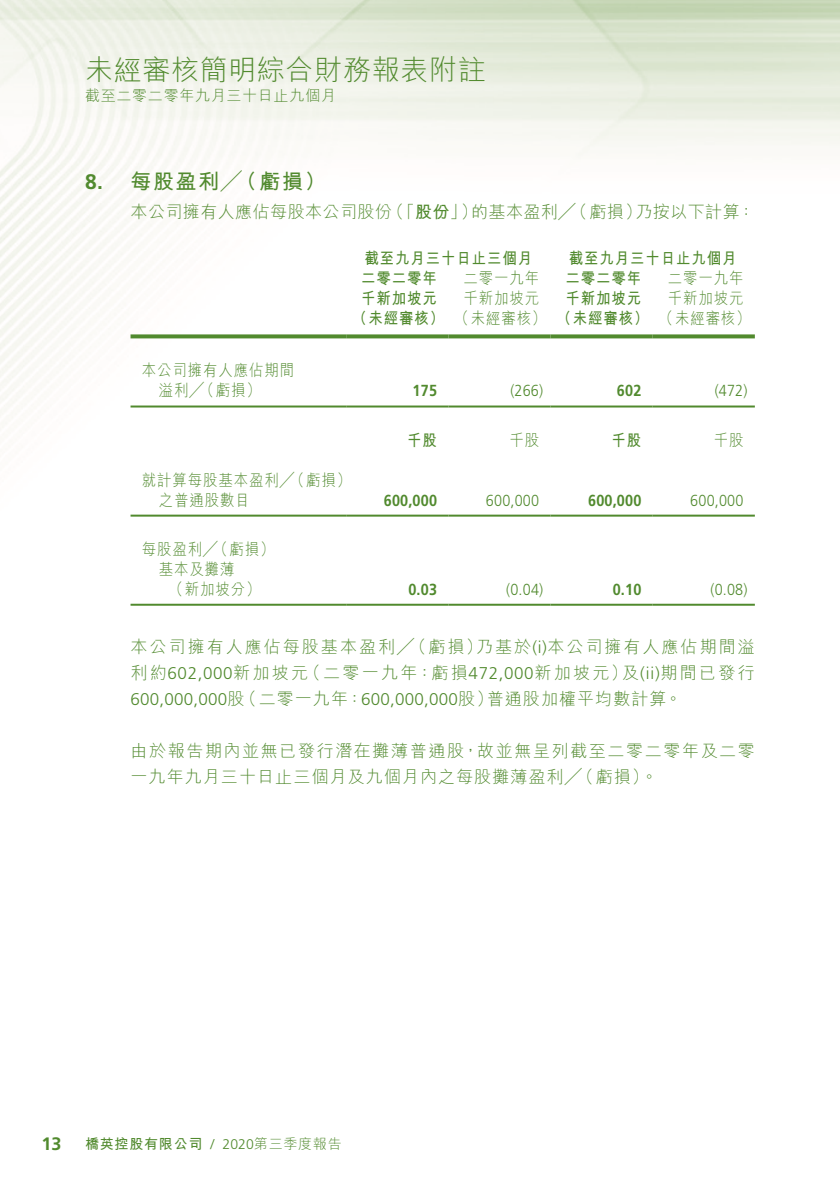
<style>
.page{position:relative;width:840px;height:1191px;background:#fff}
.page>*{position:absolute;margin:0;border:0;box-sizing:border-box;transform-origin:0 0}
.t1{font:300 28px "M Hei HK";letter-spacing:.025em;color:#518a2e}
.Heading_1{font:700 21px "M Hei HK";letter-spacing:.075em;color:#518a2e}
.Heading_1-2{font:700 21px "Frutiger LT Std";color:#518a2e}
.t2{font:700 18px "Frutiger LT Std";color:#518a2e}
.Body_Text{font:300 17px/26px "M Hei HK";letter-spacing:.095em;color:#518a2e}
.Body_Text-2{font:300 17px "Frutiger LT Std";letter-spacing:.015em;color:#518a2e}
.Body_Text-3{font:300 17px "M Hei HK";letter-spacing:.12em;color:#518a2e}
.Body_Text-4{font:300 17px "M Hei HK";letter-spacing:.135em;color:#518a2e}
.Body_Text-5{font:300 17px "M Hei HK";letter-spacing:.025em;color:#518a2e}
.Body_Text-6{font:300 17px "M Hei HK";letter-spacing:.065em;color:#518a2e}
.Body_Text-7{font:300 16px "M Hei HK";letter-spacing:.065em;color:#518a2e;scale:.9 1}
.Body_Text-8{font:700 16px "M Hei HK";letter-spacing:.065em;color:#518a2e;scale:.9 1}
.Body_Text-9{font:300 16px "Frutiger LT Std";letter-spacing:.015em;color:#518a2e;scale:.9 1}
.Body_Text-10{font:700 16px "Frutiger LT Std";letter-spacing:.015em;color:#518a2e;scale:.9 1}
.t3{font:300 15px "M Hei HK";letter-spacing:.045em;color:#518a2e}
.t4{font:300 14px "M Hei HK";letter-spacing:.055em;color:#518a2e}
.t5{font:700 14px "M Hei HK";letter-spacing:.055em;color:#518a2e}
.t6{font:300 14px "Frutiger LT Std";color:#518a2e}
.s1{font-weight:700}
.s2{font-family:"Frutiger LT Std"}
.s3{font-family:"M Hei HK"}
</style>
<div class="page">
<img style="left:0;top:0;width:839px;height:606px">
<svg style="left:130px;top:334px;width:216px;height:4px"></svg>
<svg style="left:346px;top:334px;width:102px;height:4px"></svg>
<svg style="left:448px;top:334px;width:102px;height:4px"></svg>
<svg style="left:550px;top:334px;width:102px;height:4px"></svg>
<svg style="left:652px;top:334px;width:102px;height:4px"></svg>
<hr style="left:130px;top:405px;width:216px;height:2px;background:#518a2e">
<hr style="left:346px;top:405px;width:102px;height:2px;background:#518a2e">
<hr style="left:448px;top:405px;width:102px;height:2px;background:#518a2e">
<hr style="left:550px;top:405px;width:102px;height:2px;background:#518a2e">
<hr style="left:652px;top:405px;width:102px;height:2px;background:#518a2e">
<hr style="left:130px;top:514px;width:216px;height:2px;background:#518a2e">
<hr style="left:346px;top:514px;width:102px;height:2px;background:#518a2e">
<hr style="left:448px;top:514px;width:102px;height:2px;background:#518a2e">
<hr style="left:550px;top:514px;width:102px;height:2px;background:#518a2e">
<hr style="left:652px;top:514px;width:102px;height:2px;background:#518a2e">
<hr style="left:130px;top:604px;width:216px;height:2px;background:#518a2e">
<hr style="left:346px;top:604px;width:102px;height:2px;background:#518a2e">
<hr style="left:448px;top:604px;width:102px;height:2px;background:#518a2e">
<hr style="left:550px;top:604px;width:102px;height:2px;background:#518a2e">
<hr style="left:652px;top:604px;width:102px;height:2px;background:#518a2e">
<h1 class="t1" style="left:85px;top:55px;width:402px">未經審核簡明綜合財務報表附註</h1>
<p class="t3" style="left:85px;top:87px;width:252px">截至二零二零年九月三十日止九個月</p>
<p class="Heading_1-2" style="left:85px;top:169px;width:19px">8.</p>
<p class="Heading_1" style="left:130px;top:166px;width:196px">每股盈利╱（虧損(</p>
<p class="Body_Text" style="left:471px;top:198px;width:172px">的基本盈利╱（虧損）</p>
<p class="Body_Text-5" style="left:130px;top:203px;width:263px">本公司擁有人應佔每股本公司股份</p>
<p class="Body_Text" style="left:387px;top:198px;width:92px">（「<span class="s1">股份</span>」）</p>
<p class="Body_Text" style="left:635px;top:198px;width:121px">乃按以下計算：</p>
<p class="Body_Text-7" style="left:142px;top:362px;width:171px">本公司擁有人應佔期間</p>
<p class="Body_Text-7" style="left:159px;top:382px;width:115px">溢利╱（虧損(</p>
<p class="Body_Text-7" style="left:142px;top:471px;width:234px">就計算每股基本盈利╱（虧損(</p>
<p class="Body_Text-7" style="left:159px;top:491px;width:103px">之普通股數目</p>
<p class="Body_Text-7" style="left:142px;top:540px;width:149px">每股盈利╱（虧損(</p>
<p class="Body_Text-7" style="left:159px;top:560px;width:86px">基本及攤薄</p>
<p class="Body_Text-7" style="left:169px;top:580px;width:103px">（新加坡分(</p>
<p class="Body_Text-8" style="left:364px;top:246px;width:188px">截至九月三十日止三個月</p>
<p class="Body_Text-8" style="left:361px;top:266px;width:86px">二零二零年</p>
<p class="Body_Text-7" style="left:463px;top:270px;width:86px">二零一九年</p>
<p class="Body_Text-8" style="left:361px;top:286px;width:86px">千新加坡元</p>
<p class="Body_Text-7" style="left:463px;top:290px;width:86px">千新加坡元</p>
<p class="Body_Text-8" style="left:352px;top:306px;width:103px">（未經審核）</p>
<p class="Body_Text-7" style="left:454px;top:310px;width:103px">（未經審核）</p>
<p class="Body_Text-10" style="left:412px;top:381px;width:29px">175</p>
<p class="Body_Text-9" style="left:510px;top:382px;width:38px">)266(</p>
<p class="Body_Text-8" style="left:407px;top:428px;width:35px">千股</p>
<p class="Body_Text-7" style="left:509px;top:431px;width:35px">千股</p>
<p class="Body_Text-10" style="left:383px;top:490px;width:61px">600,000</p>
<p class="Body_Text-9" style="left:485px;top:491px;width:61px">600,000</p>
<p class="Body_Text-10" style="left:408px;top:579px;width:33px">0.03</p>
<p class="Body_Text-9" style="left:506px;top:580px;width:43px">)0.04(</p>
<p class="Body_Text-8" style="left:568px;top:246px;width:188px">截至九月三十日止九個月</p>
<p class="Body_Text-8" style="left:565px;top:266px;width:86px">二零二零年</p>
<p class="Body_Text-7" style="left:667px;top:270px;width:86px">二零一九年</p>
<p class="Body_Text-8" style="left:565px;top:286px;width:86px">千新加坡元</p>
<p class="Body_Text-7" style="left:667px;top:290px;width:86px">千新加坡元</p>
<p class="Body_Text-8" style="left:556px;top:306px;width:103px">（未經審核）</p>
<p class="Body_Text-7" style="left:658px;top:310px;width:103px">（未經審核(</p>
<p class="Body_Text-10" style="left:616px;top:381px;width:29px">602</p>
<p class="Body_Text-9" style="left:714px;top:382px;width:38px">)472(</p>
<p class="Body_Text-8" style="left:611px;top:428px;width:35px">千股</p>
<p class="Body_Text-7" style="left:713px;top:431px;width:35px">千股</p>
<p class="Body_Text-10" style="left:587px;top:490px;width:61px">600,000</p>
<p class="Body_Text-9" style="left:690px;top:491px;width:61px">600,000</p>
<p class="Body_Text-10" style="left:612px;top:579px;width:33px">0.10</p>
<p class="Body_Text-9" style="left:710px;top:580px;width:43px">)0.08(</p>
<p class="Body_Text-3" style="left:130px;top:638px;width:353px">本公司擁有人應佔每股基本盈利╱（虧損）</p>
<p class="Body_Text-3" style="left:476px;top:638px;width:280px">乃基於 <span class="s2">)i(</span> 本公司擁有人應佔期間溢</p>
<p class="Body_Text-4" style="left:304px;top:664px;width:325px">（二零一九年：虧損<span class="s2">472,000</span>新加坡元）</p>
<p class="Body_Text-2" style="left:130px;top:664px;width:179px"><span class="s3">利約</span>602,000<span class="s3">新加坡元</span></p>
<p class="Body_Text" style="left:621px;top:660px;width:134px">及<span class="s2">( )i i</span> 期間已發行</p>
<p class="Body_Text-2" style="left:239px;top:690px;width:255px"><span class="s3">（二零一九年：</span>600,000,000<span class="s3">股）</span></p>
<p class="Body_Text-6" style="left:486px;top:690px;width:196px">普通股加權平均數計算。</p>
<p class="Body_Text-2" style="left:130px;top:690px;width:115px">600,000,000<span class="s3">股</span></p>
<p class="Body_Text" style="left:130px;top:738px;width:625px">由於報告期內並無已發行潛在攤薄普通股，故並無呈列截至二零二零年及二零一九年九月三十日止三個月及九個月內之每股攤薄盈利╱（虧損。(</p>
<p class="t2" style="left:41px;top:1133px;width:22px">13</p>
<p class="t5" style="left:85px;top:1133px;width:119px">橋英控股有限公司</p>
<p class="t6" style="left:210px;top:1136px;width:5px">/</p>
<p class="t4" style="left:222px;top:1136px;width:121px"><span class="s2">2020</span>第三季度報告</p>
</div>
